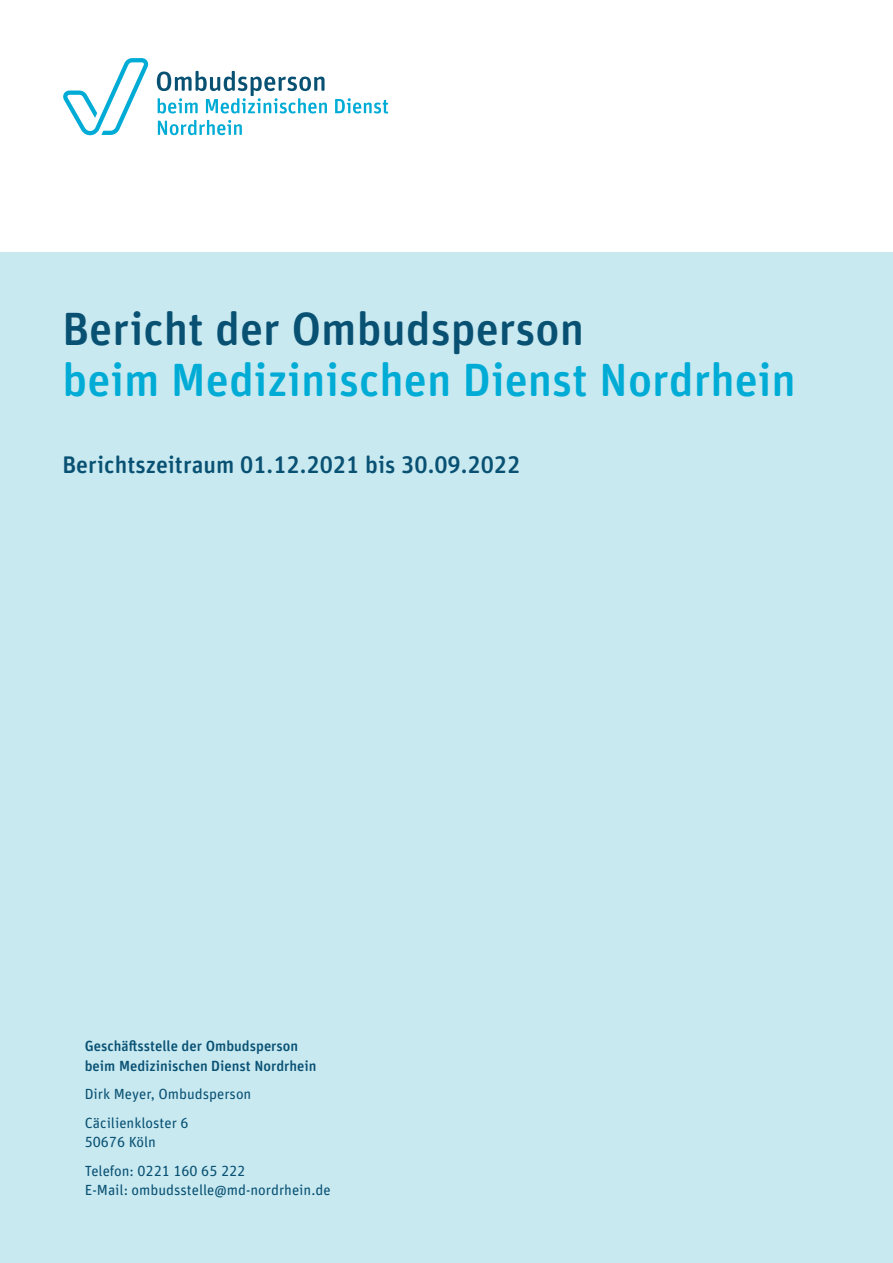
<style>
.page{position:relative;width:893px;height:1263px;background:#fff}
.page>*{position:absolute;margin:0;border:0;box-sizing:border-box;transform-origin:0 0}
.t1{font:500 46.5px "Unit Rounded OT";color:#00acd5}
.t2{font:500 46.5px "Unit Rounded OT";color:#095173}
.t3{font:500 24px "Unit Rounded OT";color:#095173}
.t4{font:14.7px/28.5px "Unit Rounded Pro";color:#095173}
.t5{font:500 14.7px/19.5px "Unit Rounded Pro";color:#095173}
</style>
<div class="page">
<div style="left:0;top:253px;width:893px;height:1010px;background:#c8e9f0"></div>
<svg style="left:63px;top:58px;width:86px;height:77px"></svg>
<svg style="left:335px;top:98px;width:53px;height:16px"></svg>
<svg style="left:158px;top:120px;width:84px;height:15px"></svg>
<svg style="left:157px;top:71px;width:170px;height:43px"></svg>
<h1 class="t2" style="left:63px;top:300px;width:523px">Bericht der Ombudsperson</h1>
<h1 class="t1" style="left:63px;top:351px;width:735px">beim Medizinischen Dienst Nordrhein</h1>
<h2 class="t3" style="left:63px;top:450px;width:459px">Berichtszeitraum 01.12.2021 bis 30.09.2022</h2>
<p class="t5" style="left:85px;top:1036px;width:233px">Geschäftsstelle der Ombudsperson beim Medizinischen Dienst Nordrhein</p>
<p class="t4" style="left:85px;top:1079px;width:168px">Dirk Meyer, Ombudsperson<br>Cäcilienkloster 6</p>
<p class="t4" style="left:85px;top:1127px;width:162px">50676 Köln<br>Telefon: 0221 160 65 222</p>
<p class="t4" style="left:85px;top:1175px;width:247px">E-Mail: ombudsstelle@md-nordrhein.de</p>
</div>
